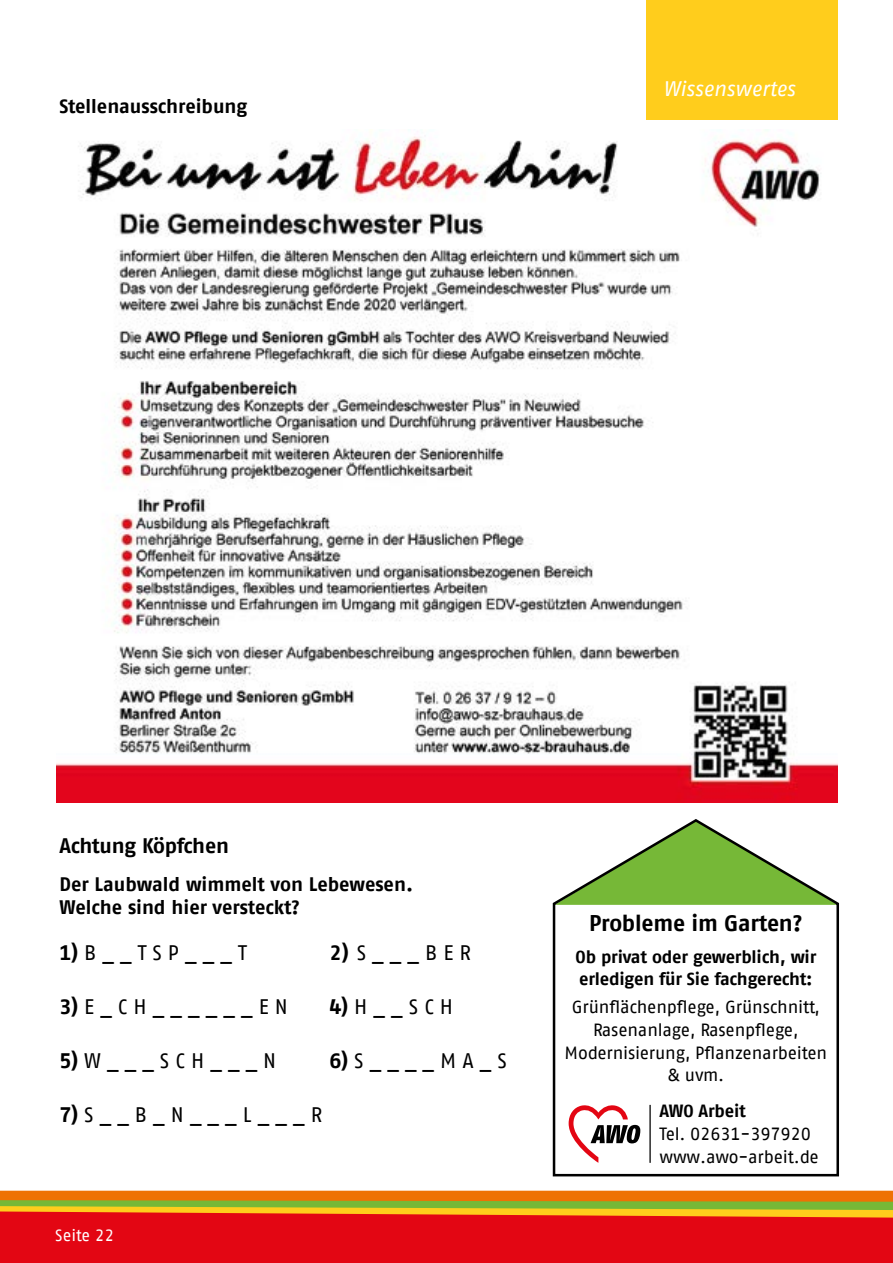
<style>
.page{position:relative;width:893px;height:1263px;background:#fff}
.page>*{position:absolute;margin:0;border:0;box-sizing:border-box;transform-origin:0 0}
.t1{font:700 22.65px "AWO Fago Office";letter-spacing:-.01em;color:#000}
.t2{font:21px "AWO Fago Office";color:#000}
.t3{font:700 21px "AWO Fago Office";letter-spacing:-.015em;color:#000}
.t4{font:italic 21px "AWO Fago Office";letter-spacing:-.005em;color:#fff}
.t5{font:700 19.5px/22.5px "AWO Fago Office";letter-spacing:-.005em;color:#000}
.t6{font:17.7px/22.6px "AWO Fago Office";letter-spacing:-.01em;color:#000}
.t7{font:700 17.7px/22.6px "AWO Fago Office";letter-spacing:-.015em;color:#000}
.t8{font:16.5px "AWO Fago Office";color:#fff}
.s1{font-weight:700}
</style>
<div class="page">
<div style="left:0;top:1209px;width:893px;height:54px;background:#e30613"></div>
<svg style="left:0;top:1191px;width:893px;height:26px;background:#d09118"></svg>
<div style="left:646px;top:0;width:192px;height:119px;background:#ffcd1c"></div>
<img style="left:56px;top:129px;width:782px;height:673px">
<svg style="left:553px;top:819px;width:286px;height:357px"></svg>
<p class="t5" style="left:60px;top:95px;width:189px">Stellenausschreibung</p>
<p class="t4" style="left:663px;top:76px;width:134px">Wissenswertes</p>
<p class="t3" style="left:60px;top:833px;width:171px">Achtung Köpfchen</p>
<p class="t5" style="left:60px;top:873px;width:355px">Der Laubwald wimmelt von Lebewesen.<br>Welche sind hier versteckt?</p>
<p class="t2" style="left:60px;top:941px;width:189px"><span class="s1">1)</span> B _ _ T S P _ _ _ T</p>
<p class="t2" style="left:330px;top:941px;width:143px"><span class="s1">2)</span> S _ _ _ B E R</p>
<p class="t2" style="left:60px;top:995px;width:230px"><span class="s1">3)</span> E _ C H _ _ _ _ _ _ E N</p>
<p class="t2" style="left:330px;top:995px;width:125px"><span class="s1">4)</span> H _ _ S C H</p>
<p class="t2" style="left:60px;top:1049px;width:218px"><span class="s1">5)</span> W _ _ _ S C H _ _ _ N</p>
<p class="t2" style="left:330px;top:1049px;width:179px"><span class="s1">6)</span> S _ _ _ _ M A _ S</p>
<p class="t2" style="left:60px;top:1103px;width:264px"><span class="s1">7)</span> S _ _ B _ N _ _ _ L _ _ _ R</p>
<p class="t7" style="left:659px;top:1099px;width:88px">AWO Arbeit</p>
<p class="t6" style="left:659px;top:1122px;width:161px">Tel. 02631-397920 www.awo-arbeit.de</p>
<p class="t1" style="left:589px;top:910px;width:215px">Probleme im Garten?</p>
<p class="t7" style="left:576px;top:945px;width:242px">Ob privat oder gewerblich, wir erledigen für Sie fachgerecht:</p>
<p class="t6" style="left:565px;top:995px;width:264px;text-align:center">Grünflächenpflege, Grünschnitt,<br>Rasenanlage, Rasenpflege,<br>Modernisierung, Pflanzenarbeiten &amp; uvm.</p>
<p class="t8" style="left:55px;top:1225px;width:60px">Seite 22</p>
</div>
